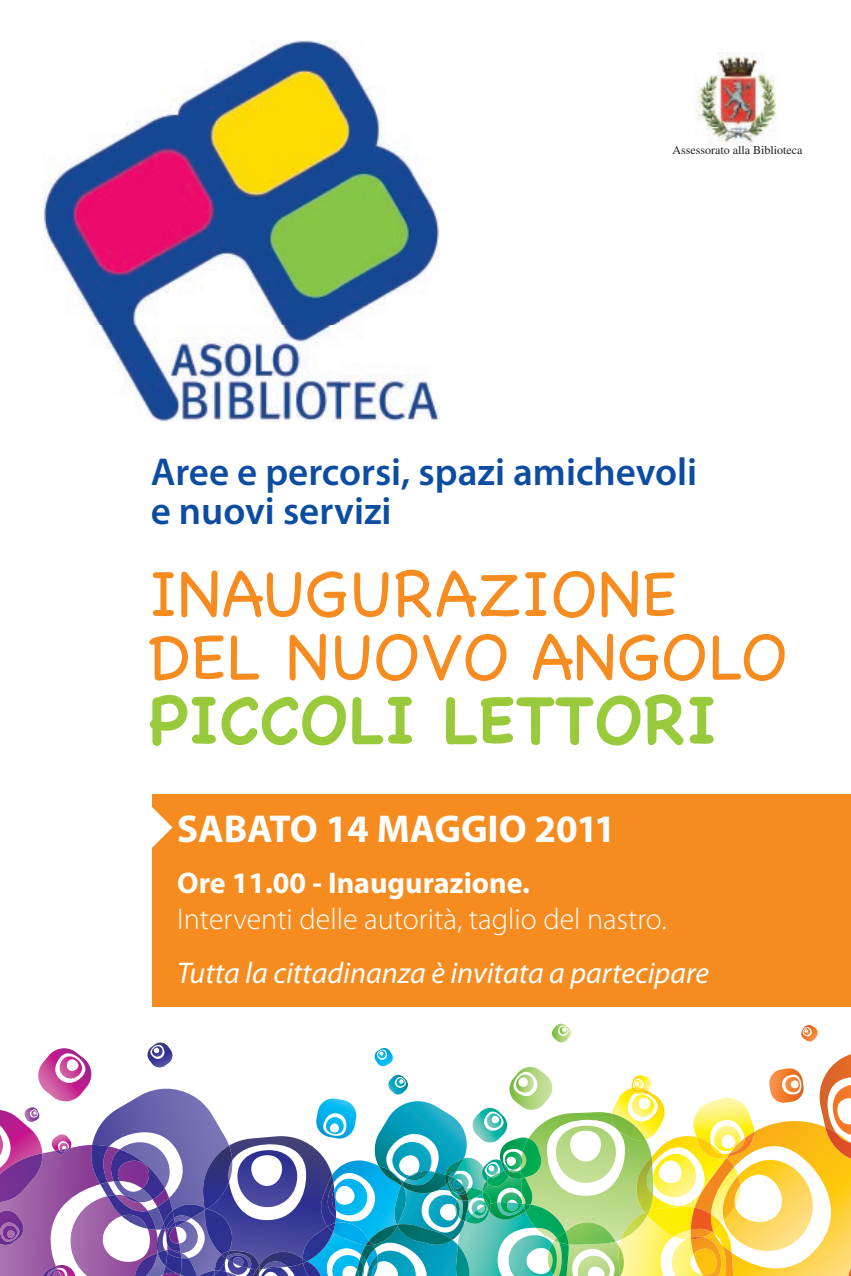
<style>
.page{position:relative;width:851px;height:1276px;background:#fff}
.page>*{position:absolute;margin:0;border:0;box-sizing:border-box;transform-origin:0 0}
.t1{font:66px/63px "Chalkboard";color:#f68b1f}
.t2{font:700 66px "Chalkboard";color:#99ca3b}
.t3{font:600 39px/39px "Myriad Pro";color:#0d4da1}
.t4{font:700 39px "Myriad Pro";color:#fff}
.t5{font:300 30px "Myriad Pro";color:#fff}
.t6{font:italic 30px "Myriad Pro";color:#fff}
.t7{font:700 30px "Myriad Pro";color:#fff}
.t8{font:12px "Times";color:#231f20}
</style>
<div class="page">
<div style="left:152px;top:794px;width:698px;height:213px;background:#f68b1f"></div>
<svg style="left:0;top:1023px;width:850px;height:253px"></svg>
<img style="left:357px;top:1260px;width:7px;height:16px">
<img style="left:44px;top:41px;width:395px;height:380px">
<img style="left:695px;top:52px;width:82px;height:92px">
<svg style="left:152px;top:807px;width:20px;height:41px"></svg>
<p class="t8" style="left:672px;top:143px;width:131px">Assessorato alla Biblioteca</p>
<p class="t3" style="left:151px;top:451px;width:548px">Aree e percorsi, spazi amichevoli e nuovi servizi</p>
<h1 class="t1" style="left:149px;top:562px;width:641px">INAUGURAZIONE<br>DEL NUOVO ANGOLO</h1>
<h1 class="t2" style="left:149px;top:681px;width:569px">PICCOLI LETTORI</h1>
<p class="t4" style="left:177px;top:803px;width:440px">SABATO 14 MAGGIO 2011</p>
<p class="t7" style="left:177px;top:863px;width:354px">Ore 11.00 - Inaugurazione.</p>
<p class="t5" style="left:177px;top:902px;width:491px">Interventi delle autorità, taglio del nastro.</p>
<p class="t6" style="left:177px;top:954px;width:533px">Tutta la cittadinanza è invitata a partecipare</p>
</div>
